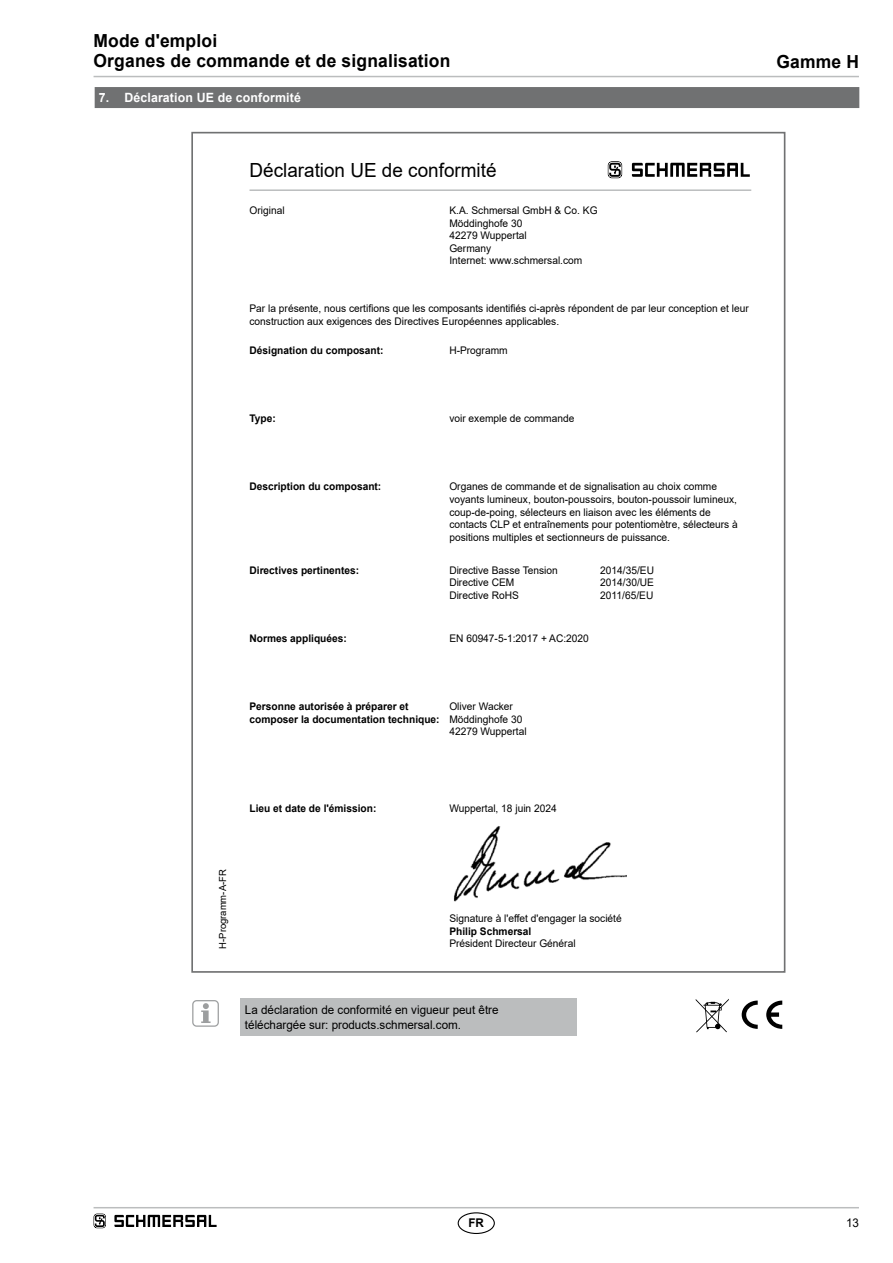
<style>
.page{position:relative;width:893px;height:1263px;background:#fff}
.page>*{position:absolute;margin:0;border:0;box-sizing:border-box;transform-origin:0 0}
.t1{font:19.5px "Arial";color:#000}
.t2{font:700 18px/20.2px "Arial";letter-spacing:.01em;color:#000}
.t3{font:700 12.75px "Arial";letter-spacing:.01em;color:#fff}
.t4{font:12px/15.1px "Arial";color:#000}
.t5{font:700 12px "Arial";color:#000}
.t6{font:10.5px/12.6px "Arial";color:#000}
.t7{font:700 10.5px/12.6px "Arial";color:#000}
.t8{font:9.75px "Arial";color:#000}
</style>
<div class="page">
<hr style="left:94px;top:1207px;width:765px;height:1px;background:#bbbdbe">
<hr style="left:94px;top:76px;width:765px;height:1px;background:#bbbdbe">
<div style="left:458px;top:1212px;width:37px;height:22px;border:1px solid #000;border-radius:50%"></div>
<div style="left:240px;top:998px;width:336px;height:37px;background:#bbbdbe"></div>
<svg style="left:201px;top:1003px;width:10px;height:20px"></svg>
<div style="left:192px;top:1000px;width:27px;height:27px;border:1px solid #9c9e9f;border-radius:4px"></div>
<svg style="left:742px;top:1000px;width:16px;height:29px"></svg>
<svg style="left:766px;top:1000px;width:16px;height:29px"></svg>
<svg style="left:608px;top:161px;width:14px;height:17px"></svg>
<svg style="left:632px;top:163px;width:118px;height:14px"></svg>
<svg style="left:696px;top:999px;width:33px;height:33px"></svg>
<div style="left:95px;top:87px;width:764px;height:21px;background:#707172"></div>
<svg style="left:94px;top:1213px;width:12px;height:15px"></svg>
<svg style="left:114px;top:1215px;width:103px;height:12px"></svg>
<img style="left:453px;top:826px;width:174px;height:76px">
<hr style="left:249px;top:189px;width:502px;height:2px;background:#bbbdbe">
<h2 class="t2" style="left:94px;top:31px;width:358px">Mode d'emploi<br>Organes de commande et de signalisation</h2>
<p class="t3" style="left:99px;top:89px;width:204px">7. Déclaration UE de conformité</p>
<h1 class="t1" style="left:249px;top:157px;width:249px">Déclaration UE de conformité</h1>
<p class="t6" style="left:249px;top:204px;width:37px">Original</p>
<p class="t6" style="left:449px;top:204px;width:150px">K.A. Schmersal GmbH &amp; Co. KG<br>Möddinghofe 30<br>42279 Wuppertal<br>Germany<br>Internet: www.schmersal.com</p>
<p class="t6" style="left:249px;top:302px;width:501px">Par la présente, nous certifions que les composants identifiés ci-après répondent de par leur conception et leur construction aux exigences des Directives Européennes applicables.</p>
<p class="t7" style="left:249px;top:344px;width:136px">Désignation du composant:</p>
<p class="t6" style="left:449px;top:344px;width:60px">H-Programm</p>
<p class="t7" style="left:249px;top:412px;width:28px">Type:</p>
<p class="t6" style="left:449px;top:412px;width:127px">voir exemple de commande</p>
<p class="t7" style="left:249px;top:480px;width:133px">Description du composant:</p>
<p class="t6" style="left:449px;top:480px;width:290px">Organes de commande et de signalisation au choix comme voyants lumineux, bouton-poussoirs, bouton-poussoir lumineux, coup-de-poing, sélecteurs en liaison avec les éléments de contacts CLP et entraînements pour potentiomètre, sélecteurs à positions multiples et sectionneurs de puissance.</p>
<p class="t7" style="left:249px;top:564px;width:111px">Directives pertinentes:</p>
<p class="t6" style="left:449px;top:564px;width:110px">Directive Basse Tension<br>Directive CEM<br>Directive RoHS</p>
<p class="t6" style="left:600px;top:564px;width:55px;text-align:justify">2014/35/EU 2014/30/UE 2011/65/EU</p>
<p class="t7" style="left:249px;top:632px;width:99px">Normes appliquées:</p>
<p class="t6" style="left:449px;top:632px;width:141px">EN 60947-5-1:2017 + AC:2020</p>
<p class="t7" style="left:249px;top:700px;width:192px">Personne autorisée à préparer et composer la documentation technique:</p>
<p class="t6" style="left:449px;top:700px;width:79px">Oliver Wacker<br>Möddinghofe 30<br>42279 Wuppertal</p>
<p class="t8" style="left:216px;top:949px;width:81px;rotate:-90deg">H-Programm-A-FR</p>
<p class="t7" style="left:249px;top:802px;width:128px">Lieu et date de l'émission:</p>
<p class="t6" style="left:449px;top:802px;width:109px">Wuppertal, 18 juin 2024</p>
<p class="t6" style="left:449px;top:912px;width:174px">Signature à l'effet d'engager la société</p>
<p class="t7" style="left:449px;top:925px;width:84px">Philip Schmersal</p>
<p class="t6" style="left:449px;top:937px;width:128px">Président Directeur Général</p>
<p class="t4" style="left:245px;top:1002px;width:255px">La déclaration de conformité en vigueur peut être téléchargée sur: products.schmersal.com.</p>
<h2 class="t2" style="left:776px;top:52px;width:84px">Gamme H</h2>
<p class="t5" style="left:468px;top:1214px;width:17px">FR</p>
<p class="t4" style="left:846px;top:1215px;width:14px">13</p>
</div>
